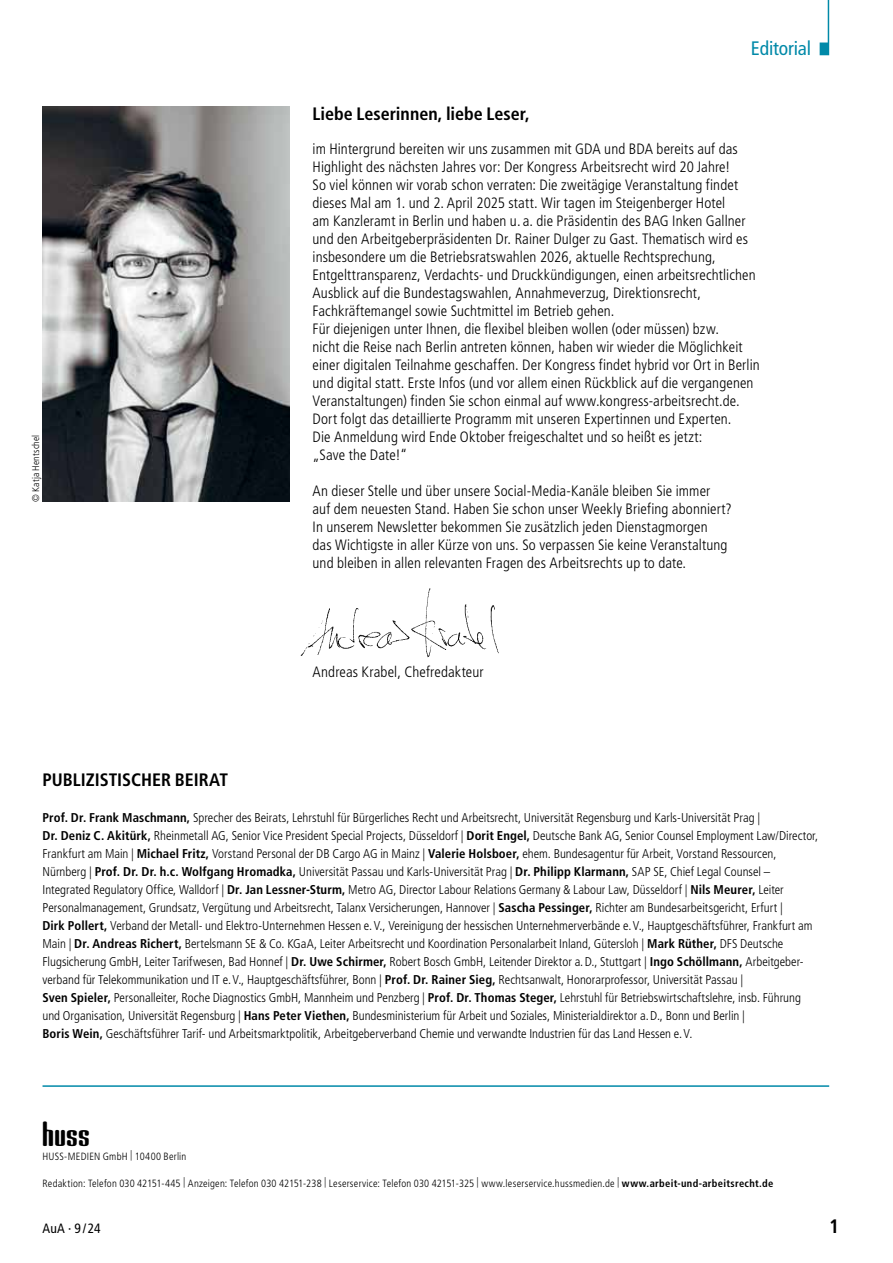
<style>
.page{position:relative;width:893px;height:1263px;background:#fff}
.page>*{position:absolute;margin:0;border:0;box-sizing:border-box;transform-origin:0 0}
.t1{font:30px "HUSS";color:#000}
.t2{font:condensed 19.5px "Frutiger LT Std";letter-spacing:-.005em;color:#0089a8}
.t3{font:700 condensed 19.5px "Frutiger LT Std";color:#000}
.t4{font:700 condensed 18px "Frutiger LT Std";color:#000}
.t5{font:300 condensed 15px/18px "Frutiger LT Std";letter-spacing:.01em;color:#000}
.t6{font:condensed 13.5px "Frutiger LT Std";color:#000}
.t7{font:300 condensed 12.75px/18px "Frutiger LT Std";color:#000}
.t8{font:300 condensed 10.5px "Frutiger LT Std";letter-spacing:.02em;color:#000}
.t9{font:300 condensed 9.75px "Frutiger LT Std";letter-spacing:.02em;color:#000}
.s1{font-weight:700}
</style>
<div class="page">
<svg style="left:820px;top:0;width:9px;height:55px"></svg>
<hr style="left:43px;top:1085px;width:786px;height:2px;background:#0089a8">
<img style="left:301px;top:588px;width:198px;height:70px">
<img style="left:43px;top:106px;width:246px;height:396px">
<p class="t9" style="left:30px;top:502px;width:69px;rotate:-90deg">© Katja Hentschel</p>
<p class="t2" style="left:751px;top:37px;width:62px">Editorial</p>
<p class="t4" style="left:313px;top:103px;width:219px">Liebe Leserinnen, liebe Leser,</p>
<p class="t5" style="left:313px;top:140px;width:449px">im Hintergrund bereiten wir uns zusammen mit GDA und BDA bereits auf das Highlight des nächsten Jahres vor: Der Kongress Arbeitsrecht wird 20 Jahre!<br>So viel können wir vorab schon verraten: Die zweitägige Veranstaltung findet dieses Mal am 1. und 2. April 2025 statt. Wir tagen im Steigenberger Hotel<br>am Kanzleramt in Berlin und haben u. a. die Präsidentin des BAG Inken Gallner und den Arbeitgeberpräsidenten Dr. Rainer Dulger zu Gast. Thematisch wird es insbesondere um die Betriebsratswahlen 2026, aktuelle Rechtsprechung, Entgelttransparenz, Verdachts- und Druckkündigungen, einen arbeitsrechtlichen Ausblick auf die Bundestagswahlen, Annahmeverzug, Direktionsrecht, Fachkräftemangel sowie Suchtmittel im Betrieb gehen.<br>Für diejenigen unter Ihnen, die flexibel bleiben wollen (oder müssen) bzw.<br>nicht die Reise nach Berlin antreten können, haben wir wieder die Möglichkeit einer digitalen Teilnahme geschaffen. Der Kongress findet hybrid vor Ort in Berlin und digital statt. Erste Infos (und vor allem einen Rückblick auf die vergangenen Veranstaltungen) finden Sie schon einmal auf www.kongress-arbeitsrecht.de.<br>Dort folgt das detaillierte Programm mit unseren Expertinnen und Experten.<br>Die Anmeldung wird Ende Oktober freigeschaltet und so heißt es jetzt:<br>„Save the Date!“</p>
<p class="t5" style="left:313px;top:482px;width:421px">An dieser Stelle und über unsere Social-Media-Kanäle bleiben Sie immer auf dem neuesten Stand. Haben Sie schon unser Weekly Briefing abonniert?<br>In unserem Newsletter bekommen Sie zusätzlich jeden Dienstagmorgen<br>das Wichtigste in aller Kürze von uns. So verpassen Sie keine Veranstaltung und bleiben in allen relevanten Fragen des Arbeitsrechts up to date.</p>
<p class="t5" style="left:313px;top:663px;width:173px">Andreas Krabel, Chefredakteur</p>
<p class="t4" style="left:43px;top:769px;width:187px">Publizistischer Beirat</p>
<p class="t7" style="left:42px;top:809px;width:777px"><span class="s1">Prof. Dr. Frank Maschmann,</span> Sprecher des Beirats, Lehrstuhl für Bürgerliches Recht und Arbeitsrecht, Universität Regensburg und Karls-Universität Prag |<br><span class="s1">Dr. Deniz C. Akitürk,</span> Rheinmetall AG, Senior Vice President Special Projects, Düsseldorf | <span class="s1">Dorit Engel,</span> Deutsche Bank AG, Senior Counsel Employment Law/Director, Frankfurt am Main | <span class="s1">Michael Fritz,</span> Vorstand Personal der DB Cargo AG in Mainz | <span class="s1">Valerie Holsboer,</span> ehem. Bundesagentur für Arbeit, Vorstand Ressourcen, Nürnberg | <span class="s1">Prof. Dr. Dr. h.c. Wolfgang H romadka,</span> Universität Passau und Karls-Universität Prag | <span class="s1">Dr. Philipp Klarmann,</span> SAP SE, Chief Legal Counsel – Integrated Regulatory Office, Walldorf | <span class="s1">Dr. Jan Lessner-Sturm,</span> Metro AG, Director Labour Relations Germany &amp; Labour Law, Düsseldorf | <span class="s1">Nils Meurer,</span> Leiter Personalmanagement, Grundsatz, Vergütung und Arbeitsrecht, Talanx Versicherungen, Hannover | <span class="s1">Sascha Pessinger,</span> Richter am Bundesarbeitsgericht, Erfurt |<br><span class="s1">Dirk Pollert,</span> Verband der Metall- und Elektro-Unternehmen Hessen e.V., Vereinigung der hessischen Unternehmerverbände e.V., Hauptgeschäftsführer, Frankfurt am Main | <span class="s1">Dr. Andreas Richert,</span> Bertelsmann SE &amp; Co. KGaA, Leiter Arbeitsrecht und Koordination Personalarbeit Inland, Gütersloh | <span class="s1">Mark Rüther,</span> DFS Deutsche Flugsicherung GmbH, Leiter Tarifwesen, Bad Honnef | <span class="s1">Dr. Uwe Schirmer,</span> Robert Bosch GmbH, Leitender Direktor a.D., Stuttgart | <span class="s1">I ngo Schöllmann,</span> Arbeitgeber&shy;verband für Telekommunikation und IT e.V., Hauptgeschäftsführer, Bonn | <span class="s1">Prof. Dr. Rainer Sieg,</span> Rechtsanwalt, Honorarprofessor, Universität Passau |<br><span class="s1">Sven Spieler,</span> Personalleiter, Roche Diagnostics GmbH, Mannheim und Penzberg | <span class="s1">Prof. Dr. Thomas Steger,</span> Lehrstuhl für Betriebswirtschaftslehre, insb. Führung und Organisation, Universität Regensburg | <span class="s1">Hans Peter Viethen,</span> Bundesministerium für Arbeit und Soziales, Ministerialdirektor a.D., Bonn und Berlin |<br><span class="s1">Boris Wein,</span> Geschäftsführer Tarif- und Arbeitsmarktpolitik, Arbeitgeberverband Chemie und verwandte Industrien für das Land Hessen e.V.</p>
<p class="t1" style="left:43px;top:1109px;width:49px">huss</p>
<p class="t8" style="left:43px;top:1150px;width:145px">HUSS-MEDIEN GmbH | 10400 Berlin</p>
<p class="t8" style="left:43px;top:1177px;width:732px">Redaktion: Telefon 030 42151-445 | Anzeigen: Telefon 030 42151-238 | Leserservice: Telefon 030 42151-325 | www.leserservice.hussmedien.de | <span class="s1">www.arbeit-und-arbeitsrecht.de</span></p>
<p class="t6" style="left:43px;top:1221px;width:60px">AuA · 9/24</p>
<p class="t3" style="left:829px;top:1215px;width:12px">1</p>
</div>
